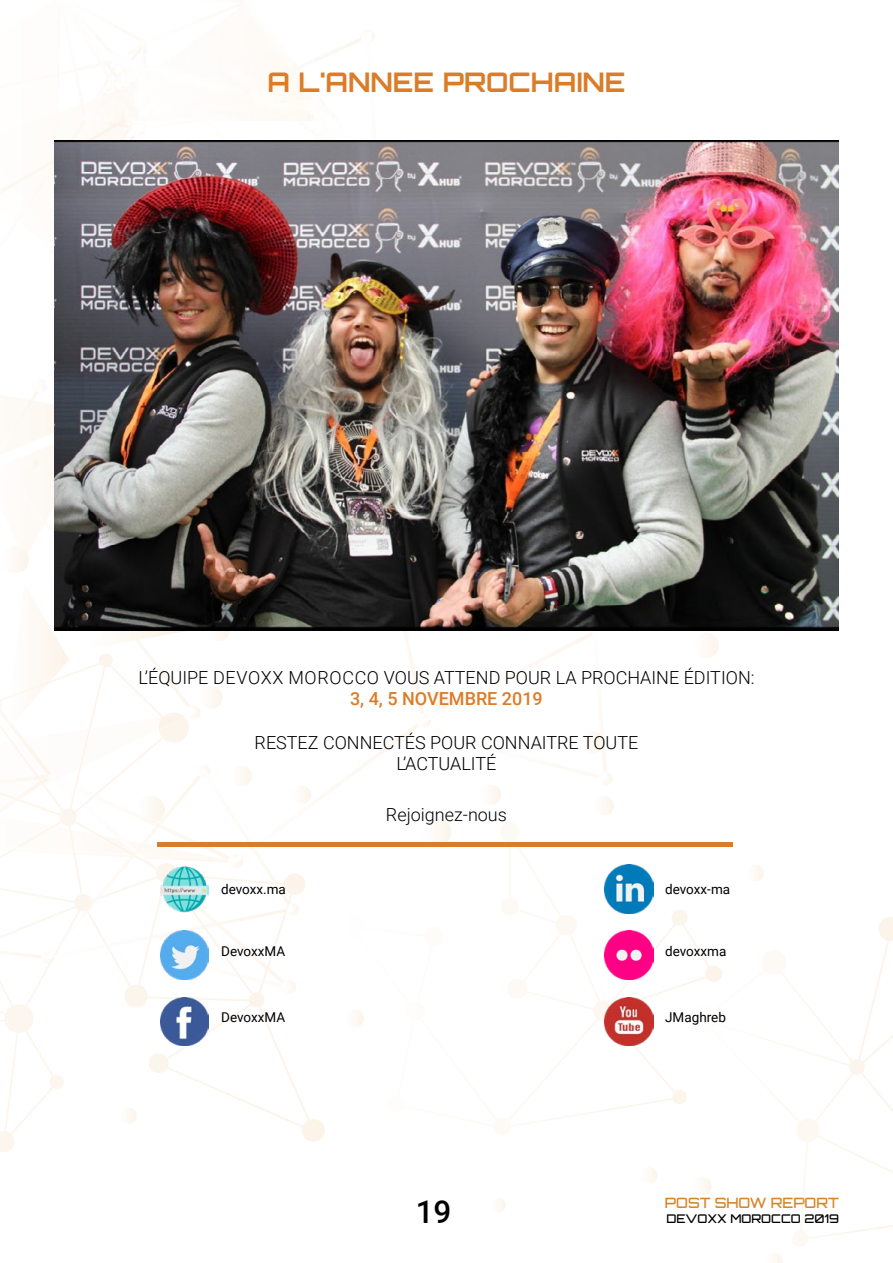
<style>
.page{position:relative;width:893px;height:1263px;background:#fff}
.page>*{position:absolute;margin:0;border:0;box-sizing:border-box;transform-origin:0 0}
.t1{font:500 31.5px "Roboto";color:#000101}
.t2{font:700 27px "Orbitron";color:#db7c28}
.t3{font:300 18px/21.6px "Roboto";color:#000;text-align:center}
.t4{font:500 18px "Roboto";color:#db7c28}
.t5{font:500 14.25px "Orbitron";color:#d68528}
.t6{font:13.5px "Roboto";color:#000}
.t7{font:500 12px "Orbitron";color:#000}
</style>
<div class="page">
<svg style="left:705px;top:917px;width:188px;height:329px"></svg>
<svg style="left:268px;top:1025px;width:57px;height:117px"></svg>
<svg style="left:1px;top:1009px;width:267px;height:143px"></svg>
<div style="left:491px;top:1198px;width:15px;height:14px;background:#fdf9f5;border-radius:7px"></div>
<div style="left:594px;top:796px;width:20px;height:19px;background:#fdf6ee;border-radius:10px"></div>
<div style="left:641px;top:1167px;width:16px;height:16px;background:#fdf9f5;border-radius:8px"></div>
<svg style="left:355px;top:864px;width:367px;height:271px"></svg>
<div style="left:693px;top:1177px;width:18px;height:18px;background:#fdf9f4;border-radius:9px"></div>
<div style="left:693px;top:633px;width:26px;height:25px;background:#fdf9f4;border-radius:13px"></div>
<div style="left:747px;top:864px;width:17px;height:17px;background:#fdf9f4;border-radius:8px"></div>
<svg style="left:774px;top:1253px;width:9px;height:10px"></svg>
<svg style="left:1px;top:391px;width:612px;height:618px"></svg>
<img style="left:117px;top:630px;width:22px;height:10px">
<img style="left:44px;top:38px;width:386px;height:378px">
<img style="left:54px;top:141px;width:785px;height:489px">
<img style="left:0;top:0;width:1px;height:1263px">
<img style="left:161px;top:865px;width:48px;height:48px">
<img style="left:605px;top:865px;width:48px;height:48px">
<img style="left:161px;top:931px;width:48px;height:48px">
<img style="left:605px;top:931px;width:48px;height:48px">
<img style="left:161px;top:997px;width:48px;height:48px">
<img style="left:605px;top:997px;width:48px;height:48px">
<div style="left:157px;top:842px;width:576px;height:5px;background:#db7c28"></div>
<h2 class="t2" style="left:267px;top:66px;width:359px">A L'ANNEE PROCHAINE</h2>
<p class="t3" style="left:138px;top:666px;width:618px">L’ÉQUIPE DEVOXX MOROCCO VOUS ATTEND POUR LA PROCHAINE ÉDITION:</p>
<p class="t4" style="left:350px;top:686px;width:194px">3, 4, 5 NOVEMBRE 2019</p>
<p class="t3" style="left:255px;top:731px;width:385px">RESTEZ CONNECTÉS POUR CONNAITRE TOUTE<br>L’ACTUALITÉ</p>
<p class="t3" style="left:386px;top:803px;width:122px">Rejoignez-nous</p>
<p class="t6" style="left:221px;top:879px;width:66px">devoxx.ma</p>
<p class="t6" style="left:665px;top:879px;width:66px">devoxx-ma</p>
<p class="t6" style="left:221px;top:941px;width:66px">DevoxxMA</p>
<p class="t6" style="left:665px;top:941px;width:63px">devoxxma</p>
<p class="t6" style="left:221px;top:1008px;width:66px">DevoxxMA</p>
<p class="t6" style="left:665px;top:1008px;width:62px">JMaghreb</p>
<h1 class="t1" style="left:416px;top:1190px;width:37px">19</h1>
<p class="t5" style="left:665px;top:1194px;width:176px">POST SHOW REPORT</p>
<p class="t7" style="left:666px;top:1211px;width:174px">DEVOXX MOROCCO 2019</p>
</div>
